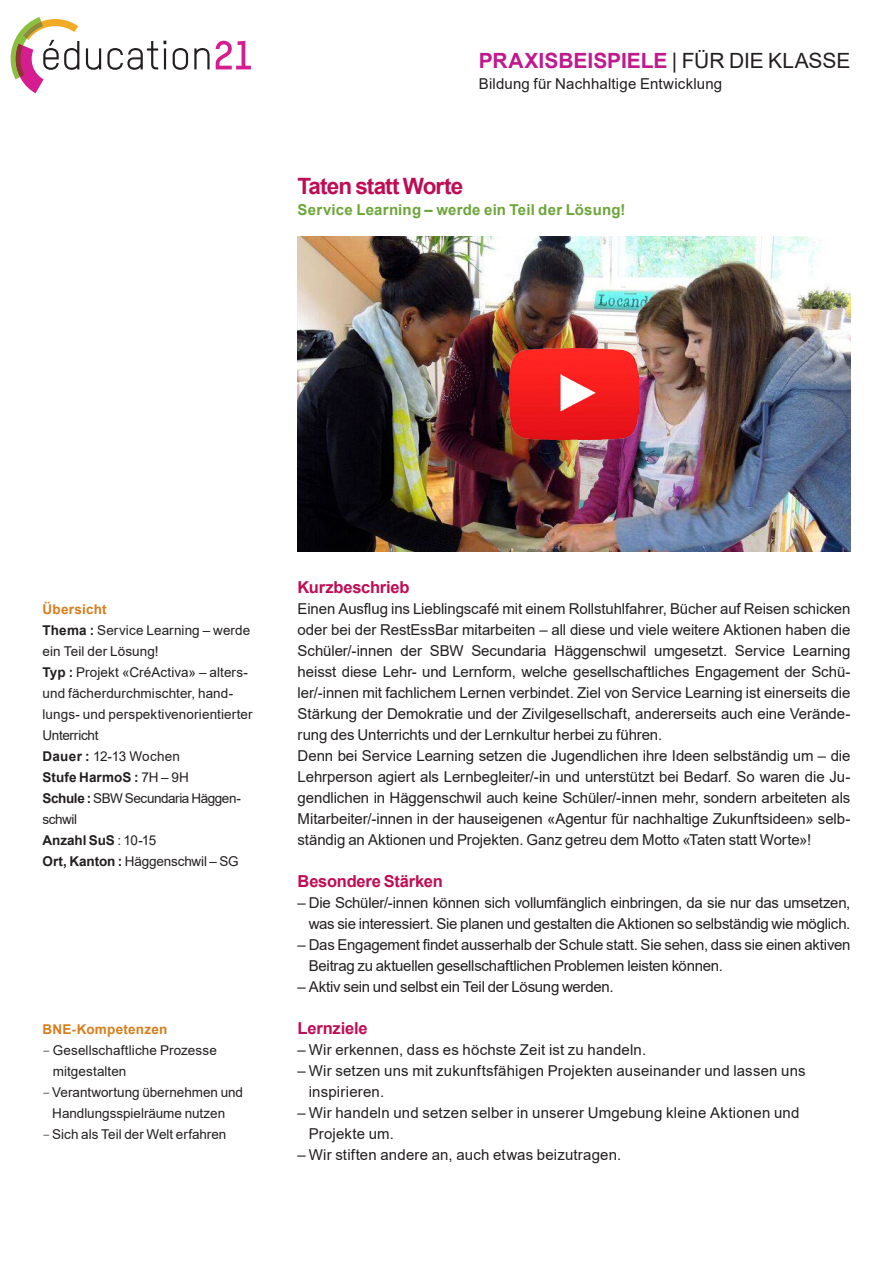
<style>
.page{position:relative;width:893px;height:1263px;background:#fff}
.page>*{position:absolute;margin:0;border:0;box-sizing:border-box;transform-origin:0 0}
._1_Titel_18_pt{font:700 22.5px "Arial";letter-spacing:-.04em;color:#c00c54}
._2_Grundschrift_10_p{font:700 21px "Arial";color:#c0198d}
._1_Untertitel_11_pt{font:700 16.5px "Arial";letter-spacing:-.015em;color:#c00c54}
._2_Grundschrift_10_p-2{font:15px/21px "Arial";letter-spacing:-.015em;color:#231f20;text-align:justify}
._1_Untertitel_11_pt-2{font:15px/21px "Arial";letter-spacing:.01em;color:#231f20}
._1_Untertitel_11_pt-3{font:700 15px "Arial";letter-spacing:.015em;color:#6ba639}
._2_Grundschrift_10_p-3{font:15px "Arial";letter-spacing:.015em;color:#231f20}
._2_Grundschrift_10_p-4{font:13.5px/21px "Arial";letter-spacing:.005em;color:#231f20}
._1_Untertitel_11_pt-4{font:13.5px/21px "Arial";color:#231f20}
._2_Grundschrift_10_p-5{font:13.5px/21px "Arial";letter-spacing:-.035em;color:#231f20}
._2_Grundschrift_10_p-6{font:700 13.5px "Arial";color:#231f20}
._2_Grundschrift_10_p-7{font:13.5px "Arial";letter-spacing:-.015em;color:#231f20}
._1_Untertitel_11_pt-5{font:700 13.5px "Arial";letter-spacing:.02em;color:#d77e1c}
.s1{font-weight:400;color:#231f20}
.s2{font-weight:700}
.s3{font-weight:400}
.s4{font-family:"TSTARPRO"}
</style>
<div class="page">
<svg style="left:86px;top:48px;width:15px;height:22px"></svg>
<svg style="left:107px;top:41px;width:59px;height:29px"></svg>
<hr style="left:164px;top:48px;width:2px;height:21px;background:#231f20">
<svg style="left:173px;top:48px;width:15px;height:22px"></svg>
<svg style="left:194px;top:48px;width:16px;height:21px"></svg>
<svg style="left:216px;top:41px;width:35px;height:28px"></svg>
<svg style="left:11px;top:17px;width:68px;height:76px"></svg>
<img style="left:298px;top:236px;width:552px;height:315px">
<img style="left:509px;top:348px;width:130px;height:91px">
<p class="_2_Grundschrift_10_p" style="left:479px;top:46px;width:373px">PRAXISBEISPIELE <span class="s1">| FÜR DIE KLASSE</span></p>
<p class="_2_Grundschrift_10_p-3" style="left:479px;top:73px;width:245px">Bildung für Nachhaltige Entwicklung</p>
<p class="_1_Titel_18_pt" style="left:298px;top:170px;width:167px">Taten statt Worte</p>
<p class="_1_Untertitel_11_pt-3" style="left:298px;top:199px;width:329px">Service Learning – werde ein Teil der Lösung!</p>
<p class="_1_Untertitel_11_pt-5" style="left:43px;top:600px;width:66px">Übersicht</p>
<p class="_2_Grundschrift_10_p-4" style="left:43px;top:620px;width:209px"><span class="s2">Thema :</span> Service Learning – werde ein Teil der Lösung!</p>
<p class="_2_Grundschrift_10_p-4" style="left:43px;top:662px;width:212px"><span class="s2">Typ :</span> Projekt «CréActiva» – alters&shy;und fächerdurchmischter, hand&shy;lungs- und perspektivenorientierter<br>Unterricht</p>
<p class="_2_Grundschrift_10_p-4" style="left:43px;top:746px;width:139px"><span class="s2">Dauer :</span> 12-13 Wochen</p>
<p class="_2_Grundschrift_10_p-6" style="left:43px;top:768px;width:148px">Stufe HarmoS : <span class="s3">7H – 9H</span></p>
<p class="_2_Grundschrift_10_p-5" style="left:43px;top:788px;width:200px"><span class="s2">Schule :</span> SBW Secundaria Häggen&shy;schwil</p>
<p class="_2_Grundschrift_10_p-6" style="left:43px;top:831px;width:115px">Anzahl SuS <span class="s3">: 10-15</span></p>
<p class="_2_Grundschrift_10_p-7" style="left:43px;top:852px;width:198px"><span class="s2">Ort, Kanton :</span> Häggenschwil – SG</p>
<p class="_1_Untertitel_11_pt-5" style="left:43px;top:1020px;width:127px">BNE-Kompetenzen</p>
<p class="_1_Untertitel_11_pt-4" style="left:53px;top:1040px;width:166px;text-indent:-10px"><span class="s4">–</span> Gesellschaftliche Prozesse mitgestalten</p>
<p class="_1_Untertitel_11_pt-4" style="left:52px;top:1082px;width:192px;text-indent:-10px"><span class="s4">–</span> Verantwortung übernehmen und<br>Handlungsspielräume nutzen</p>
<p class="_1_Untertitel_11_pt-4" style="left:43px;top:1124px;width:185px"><span class="s4">–</span> Sich als Teil der Welt erfahren</p>
<p class="_1_Untertitel_11_pt" style="left:298px;top:576px;width:113px">Kurzbeschrieb</p>
<p class="_2_Grundschrift_10_p-2" style="left:298px;top:598px;width:554px">Einen Ausflug ins Lieblingscafé mit einem Rollstuhlfahrer, Bücher auf Reisen schicken oder bei der RestEssBar mitarbeiten – all diese und viele weitere Aktionen haben die Schüler/-innen der SBW Secundaria Häggenschwil umgesetzt. Service Learning heisst diese Lehr- und Lernform, welche gesellschaftliches Engagement der Schü&shy;ler/-innen mit fachlichem Lernen verbindet. Ziel von Service Learning ist einerseits die Stärkung der Demokratie und der Zivilgesellschaft, andererseits auch eine Verände&shy;rung des Unterrichts und der Lernkultur herbei zu führen.</p>
<p class="_2_Grundschrift_10_p-2" style="left:298px;top:745px;width:554px">Denn bei Service Learning setzen die Jugendlichen ihre Ideen selbständig um – die Lehrperson agiert als Lernbegleiter/-in und unterstützt bei Bedarf. So waren die Ju&shy;gendlichen in Häggenschwil auch keine Schüler/-innen mehr, sondern arbeiteten als Mitarbeiter/-innen in der hauseigenen «Agentur für nachhaltige Zukunftsideen» selb&shy;ständig an Aktionen und Projekten. Ganz getreu dem Motto «Taten statt Worte»!</p>
<p class="_1_Untertitel_11_pt" style="left:298px;top:870px;width:147px">Besondere Stärken</p>
<p class="_2_Grundschrift_10_p-2" style="left:298px;top:892px;width:554px;text-align:right">– Die Schüler/-innen können sich vollumfänglich einbringen, da sie nur das umsetzen, was sie interessiert. Sie planen und gestalten die Aktionen so selbständig wie möglich.</p>
<p class="_2_Grundschrift_10_p-2" style="left:309px;top:934px;width:543px;text-indent:-11px">– Das Engagement findet ausserhalb der Schule statt. Sie sehen, dass sie einen aktiven<br>Beitrag zu aktuellen gesellschaftlichen Problemen leisten können.</p>
<p class="_2_Grundschrift_10_p-2" style="left:298px;top:976px;width:317px">– Aktiv sein und selbst ein Teil der Lösung werden.</p>
<p class="_1_Untertitel_11_pt" style="left:298px;top:1017px;width:71px">Lernziele</p>
<p class="_1_Untertitel_11_pt-2" style="left:298px;top:1039px;width:350px">– Wir erkennen, dass es höchste Zeit ist zu handeln.</p>
<p class="_1_Untertitel_11_pt-2" style="left:309px;top:1060px;width:498px;text-indent:-11px">– Wir setzen uns mit zukunftsfähigen Projekten auseinander und lassen uns inspirieren.</p>
<p class="_1_Untertitel_11_pt-2" style="left:309px;top:1102px;width:492px;text-indent:-11px">– Wir handeln und setzen selber in unserer Umgebung kleine Aktionen und<br>Projekte um.</p>
<p class="_1_Untertitel_11_pt-2" style="left:298px;top:1144px;width:325px">– Wir stiften andere an, auch etwas beizutragen.</p>
</div>
